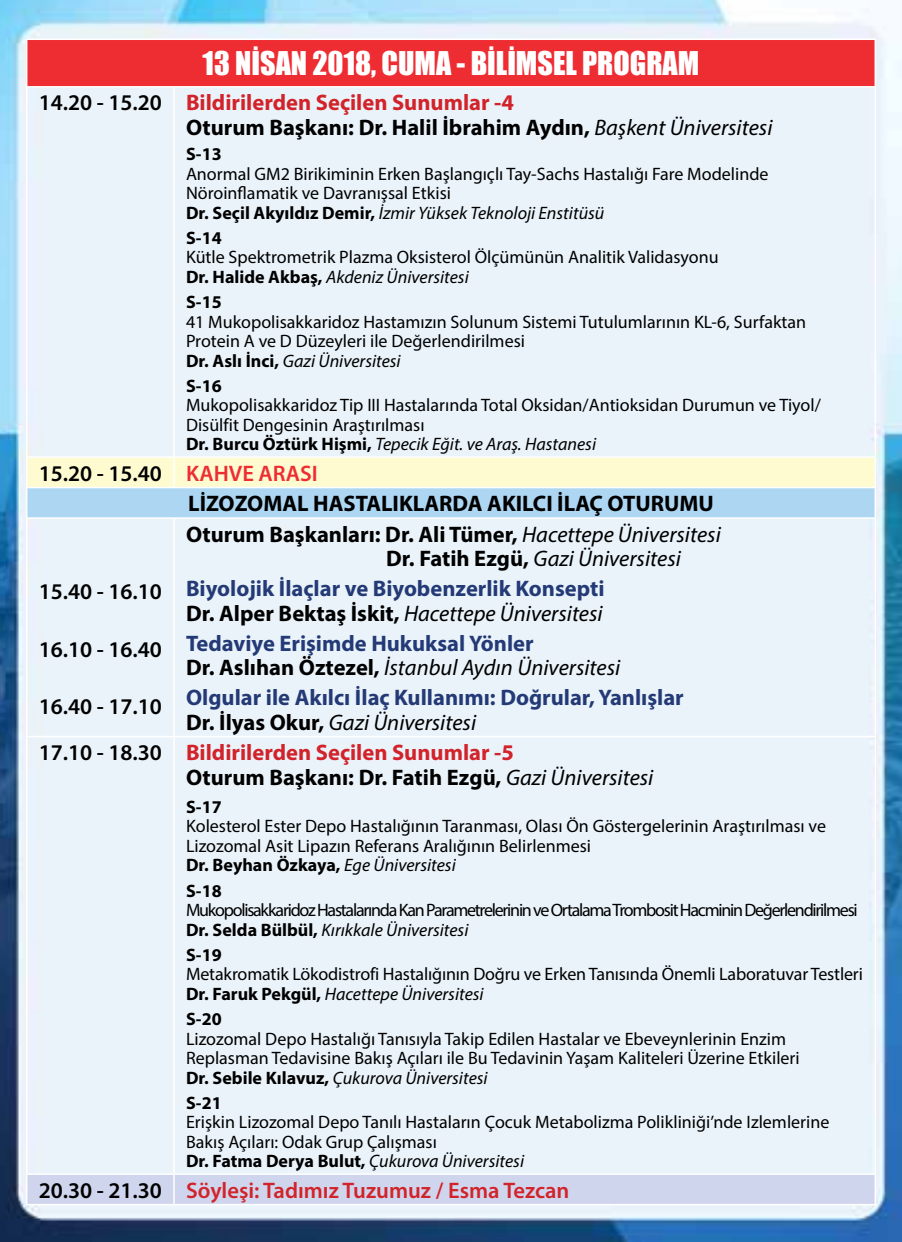
<style>
.page{position:relative;width:902px;height:1242px;background:#fff}
.page>*{position:absolute;margin:0;border:0;box-sizing:border-box;transform-origin:0 0}
.t1{font:30px "Impact";color:#fff}
.t2{font:700 22.5px/24.3px "Myriad Pro";color:#000}
.t3{font:700 22.5px/24.3px "Myriad Pro";color:#243a76}
.t4{font:700 22.5px/24.3px "Myriad Pro";color:#d2232a}
.t5{font:600 22.5px "Myriad Pro";color:#d2232a}
.t6{font:600 22.5px "Myriad Pro";color:#000}
.t7{font:18px/19.5px "Myriad Pro";color:#000}
.t8{font:18px/19.5px "Myriad Pro";letter-spacing:-.07em;color:#000}
.t9{font:700 18px "Myriad Pro";color:#000}
.s1{font-weight:600}
.s2{color:#d2232a}
.s3{font-weight:400;font-style:italic}
.s4{font-weight:700}
.s5{font-style:italic}
.s6{font-weight:600;color:#ee2d33}
.s7{color:#000}
.s8{font-weight:400;font-style:italic;color:#000}
.s9{font-weight:600;color:#000}
</style>
<div class="page">
<img style="left:0;top:0;width:901px;height:1242px">
<div style="left:27px;top:39px;width:848px;height:48px;background:#ee2d33"></div>
<hr style="left:26px;top:86px;width:148px;height:2px;background:#fff">
<hr style="left:26px;top:88px;width:1px;height:368px;background:#fff">
<hr style="left:174px;top:86px;width:701px;height:2px;background:#fff">
<hr style="left:173px;top:88px;width:2px;height:368px;background:#fff">
<hr style="left:874px;top:88px;width:1px;height:368px;background:#fff">
<hr style="left:26px;top:519px;width:1px;height:217px;background:#fff">
<hr style="left:173px;top:519px;width:2px;height:217px;background:#fff">
<hr style="left:874px;top:519px;width:1px;height:217px;background:#fff">
<hr style="left:26px;top:736px;width:148px;height:1px;background:#fff">
<hr style="left:26px;top:737px;width:1px;height:436px;background:#fff">
<hr style="left:174px;top:736px;width:701px;height:1px;background:#fff">
<hr style="left:173px;top:737px;width:2px;height:436px;background:#fff">
<hr style="left:874px;top:737px;width:1px;height:436px;background:#fff">
<hr style="left:26px;top:517px;width:148px;height:2px;background:#fff">
<hr style="left:174px;top:517px;width:701px;height:2px;background:#fff">
<svg style="left:26px;top:458px;width:849px;height:59px;background:#d6e9e1"></svg>
<hr style="left:26px;top:1173px;width:148px;height:1px;background:#fff">
<hr style="left:26px;top:1203px;width:148px;height:2px;background:#fff">
<hr style="left:174px;top:1173px;width:701px;height:1px;background:#fff">
<div style="left:26px;top:1174px;width:849px;height:30px;background:#cfd5ec"></div>
<hr style="left:174px;top:1203px;width:701px;height:2px;background:#fff">
<hr style="left:26px;top:39px;width:148px;height:1px;background:#fff">
<hr style="left:26px;top:40px;width:1px;height:46px;background:#fff">
<hr style="left:174px;top:39px;width:701px;height:1px;background:#fff">
<hr style="left:874px;top:40px;width:1px;height:46px;background:#fff">
<hr style="left:26px;top:456px;width:148px;height:2px;background:#fff">
<hr style="left:174px;top:456px;width:701px;height:2px;background:#fff">
<h1 class="t1" style="left:203px;top:40px;width:498px">13 NİSAN 2018, CUMA - BİLİMSEL PROGRAM</h1>
<p class="t2" style="left:186px;top:90px;width:588px;text-indent:-147px"><span class="s1">14.20 - 15.20</span> <span class="s2">Bildirilerden Seçilen Sunumlar -4<br></span>Oturum Başkanı: Dr. Halil İbrahim Aydın, <span class="s3">Başkent Üniversitesi</span></p>
<p class="t9" style="left:186px;top:142px;width:37px">S-13</p>
<p class="t7" style="left:186px;top:164px;width:584px">Anormal GM2 Birikiminin Erken Başlangıçlı Tay-Sachs Hastalığı Fare Modelinde<br>Nöroinflamatik ve Davranışsal Etkisi<br><span class="s4">Dr. Seçil Akyıldız Demir,</span> <span class="s5">İzmir Yüksek Teknoloji Enstitüsü</span></p>
<p class="t9" style="left:186px;top:226px;width:37px">S-14</p>
<p class="t7" style="left:186px;top:247px;width:534px">Kütle Spektrometrik Plazma Oksisterol Ölçümünün Analitik Validasyonu<br><span class="s4">Dr. Halide Akbaş,</span> <span class="s5">Akdeniz Üniversitesi</span></p>
<p class="t9" style="left:186px;top:290px;width:37px">S-15</p>
<p class="t7" style="left:186px;top:311px;width:621px">41 Mukopolisakkaridoz Hastamızın Solunum Sistemi Tutulumlarının KL-6, Surfaktan<br>Protein A ve D Düzeyleri ile Değerlendirilmesi<br><span class="s4">Dr. Aslı İnci,</span> <span class="s5">Gazi Üniversitesi</span></p>
<p class="t9" style="left:186px;top:374px;width:37px">S-16</p>
<p class="t7" style="left:186px;top:395px;width:636px">Mukopolisakkaridoz Tip III Hastalarında Total Oksidan/Antioksidan Durumun ve Tiyol/<br>Disülfit Dengesinin Araştırılması<br><span class="s4">Dr. Burcu Öztürk Hişmi,</span> <span class="s5">Tepecik Eğit. ve Araş. Hastanesi</span></p>
<p class="t2" style="left:188px;top:457px;width:527px;line-height:30.6px;text-indent:-149px"><span class="s1">15.20 - 15.40</span> <span class="s6">KAHVE ARASI<br></span>LİZOZOMAL HASTALIKLARDA AKILCI İLAÇ OTURUMU</p>
<p class="t2" style="left:386px;top:521px;width:336px;text-indent:-200px">Oturum Başkanları: Dr. Ali Tümer, <span class="s3">Hacettepe Üniversitesi<br></span>Dr. Fatih Ezgü, <span class="s3">Gazi Üniversitesi</span></p>
<p class="t3" style="left:186px;top:576px;width:420px">Biyolojik İlaçlar ve Biyobenzerlik Konsepti<br><span class="s7">Dr. Alper Bektaş İskit,</span> <span class="s8">Hacettepe Üniversitesi</span></p>
<p class="t3" style="left:186px;top:630px;width:436px">Tedaviye Erişimde Hukuksal Yönler<br><span class="s7">Dr. Aslıhan Öztezel,</span> <span class="s8">İstanbul Aydın Üniversitesi</span></p>
<p class="t3" style="left:186px;top:685px;width:499px">Olgular ile Akılcı İlaç Kullanımı: Doğrular, Yanlışlar<br><span class="s7">Dr. İlyas Okur,</span> <span class="s8">Gazi Üniversitesi</span></p>
<p class="t4" style="left:186px;top:740px;width:469px;text-indent:-147px"><span class="s9">17.10 - 18.30</span> Bildirilerden Seçilen Sunumlar -5<br><span class="s7">Oturum Başkanı: Dr. Fatih Ezgü,</span> <span class="s8">Gazi Üniversitesi</span></p>
<p class="t9" style="left:186px;top:795px;width:37px">S-17</p>
<p class="t7" style="left:186px;top:816px;width:641px">Kolesterol Ester Depo Hastalığının Taranması, Olası Ön Göstergelerinin Araştırılması ve<br>Lizozomal Asit Lipazın Referans Aralığının Belirlenmesi<br><span class="s4">Dr. Beyhan Özkaya,</span> <span class="s5">Ege Üniversitesi</span></p>
<p class="t9" style="left:186px;top:879px;width:37px">S-18</p>
<p class="t8" style="left:186px;top:900px;width:673px">Mukopolisakkaridoz Hastalarında Kan Parametrelerinin ve Ortalama Trombosit Hacminin Değerlendirilmesi<br><span class="s4">Dr. Selda Bülbül,</span> <span class="s5">Kırıkkale Üniversitesi</span></p>
<p class="t9" style="left:186px;top:943px;width:37px">S-19</p>
<p class="t7" style="left:186px;top:964px;width:678px">Metakromatik Lökodistrofi Hastalığının Doğru ve Erken Tanısında Önemli Laboratuvar Testleri<br><span class="s4">Dr. Faruk Pekgül,</span> <span class="s5">Hacettepe Üniversitesi</span></p>
<p class="t9" style="left:186px;top:1007px;width:37px">S-20</p>
<p class="t7" style="left:186px;top:1028px;width:615px">Lizozomal Depo Hastalığı Tanısıyla Takip Edilen Hastalar ve Ebeveynlerinin Enzim<br>Replasman Tedavisine Bakış Açıları ile Bu Tedavinin Yaşam Kaliteleri Üzerine Etkileri<br><span class="s4">Dr. Sebile Kılavuz,</span> <span class="s5">Çukurova Üniversitesi</span></p>
<p class="t9" style="left:186px;top:1091px;width:37px">S-21</p>
<p class="t7" style="left:186px;top:1112px;width:645px">Erişkin Lizozomal Depo Tanılı Hastaların Çocuk Metabolizma Polikliniği’nde Izlemlerine<br>Bakış Açıları: Odak Grup Çalışması<br><span class="s4">Dr. Fatma Derya Bulut,</span> <span class="s5">Çukurova Üniversitesi</span></p>
<p class="t5" style="left:39px;top:1176px;width:532px"><span class="s7">20.30 - 21.30</span> Söyleşi: Tadımız Tuzumuz / Esma Tezcan</p>
<p class="t6" style="left:39px;top:577px;width:125px">15.40 - 16.10</p>
<p class="t6" style="left:39px;top:635px;width:125px">16.10 - 16.40</p>
<p class="t6" style="left:39px;top:692px;width:125px">16.40 - 17.10</p>
</div>
